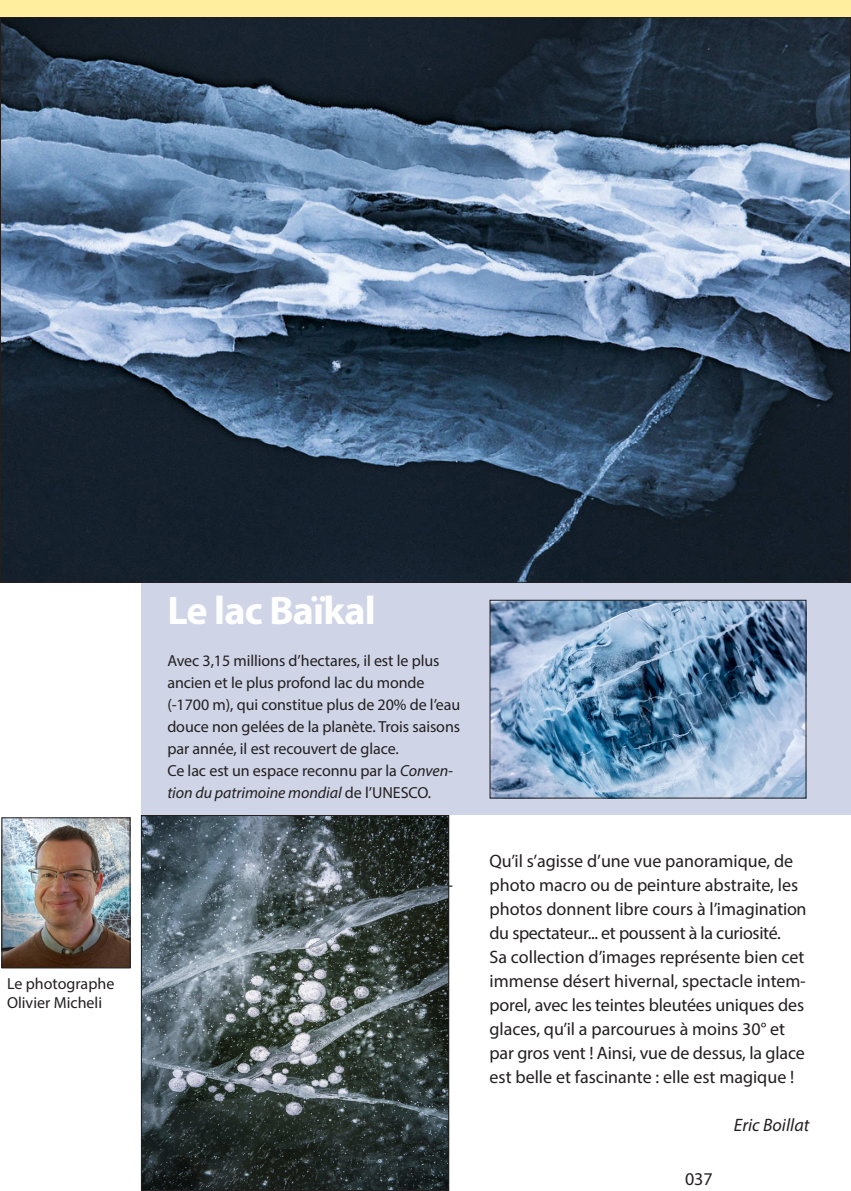
<style>
.page{position:relative;width:851px;height:1191px;background:#fff}
.page>*{position:absolute;margin:0;border:0;box-sizing:border-box;transform-origin:0 0}
.t1{font:700 40px "Myriad Pro";letter-spacing:-.02em;color:#fff}
.t2{font:18px/24px "Myriad Pro";color:#231f20}
.t3{font:italic 18px "Myriad Pro";color:#231f20}
.t4{font:16px/22px "Myriad Pro";letter-spacing:-.005em;color:#231f20}
.s1{font-style:italic}
</style>
<div class="page">
<svg style="left:0;top:0;width:850px;height:198px;background:#e0d38f"></svg>
<div style="left:141px;top:581px;width:709px;height:233px;background:#cfd4e6"></div>
<img style="left:491px;top:602px;width:313px;height:194px">
<div style="left:489px;top:600px;width:317px;height:198px;border:1px solid #231f20"></div>
<img style="left:2px;top:19px;width:846px;height:562px">
<img style="left:3px;top:819px;width:125px;height:147px">
<div style="left:1px;top:817px;width:129px;height:151px;border:1px solid #231f20"></div>
<img style="left:143px;top:817px;width:304px;height:372px">
<div style="left:141px;top:815px;width:308px;height:376px;border:1px solid #231f20"></div>
<p class="t4" style="left:7px;top:973px;width:109px;line-height:19.2px">Le photographe<br>Olivier Micheli</p>
<h1 class="t1" style="left:167px;top:584px;width:210px">Le lac Baïkal</h1>
<p class="t4" style="left:167px;top:650px;width:294px">Avec 3,15 millions d’hectares, il est le plus ancien et le plus profond lac du monde (-1700 m), qui constitue plus de 20% de l’eau douce non gelées de la planète. Trois saisons par année, il est recouvert de glace.<br>Ce lac est un espace reconnu par la <span class="s1">Conven&shy;tion du patrimoine mondial</span> de l’UNESCO.</p>
<p class="t2" style="left:489px;top:848px;width:318px">Qu’il s’agisse d’une vue panoramique, de photo macro ou de peinture abstraite, les photos donnent libre cours à l’imagination du spectateur... et poussent à la curiosité.<br>Sa collection d’images représente bien cet immense désert hivernal, spectacle intem&shy;porel, avec les teintes bleutées uniques des glaces, qu’il a parcourues à moins 30° et par gros vent ! Ainsi, vue de dessus, la glace est belle et fascinante : elle est magique !</p>
<p class="t3" style="left:733px;top:1113px;width:77px">Eric Boillat</p>
<p class="t2" style="left:685px;top:1166px;width:29px">037</p>
</div>
